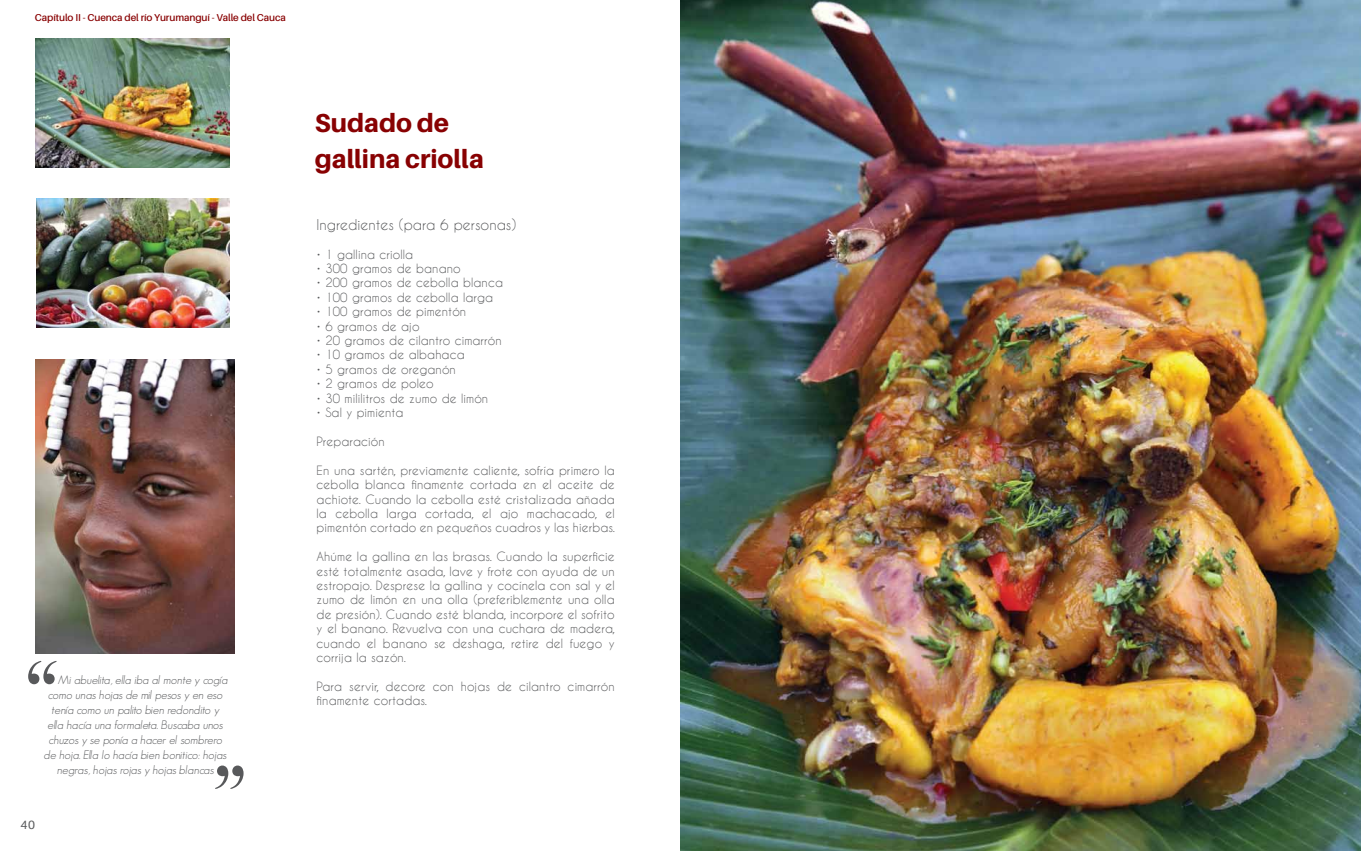
<style>
.page{position:relative;width:1361px;height:851px;background:#fff}
.page>*{position:absolute;margin:0;border:0;box-sizing:border-box;transform-origin:0 0}
.t1{font:800 26px/36px "Aileron";color:#880102}
.t2{font:14px "Caviar Dreams";color:#58595b}
.t3{font:12px/14.4px "Caviar Dreams";letter-spacing:.01em;color:#58595b;text-align:justify}
.t4{font:italic 300 12px "Geosans";color:#58595b}
.t5{font:12px "Aileron";color:#58595b}
.t6{font:600 10px "Aileron";letter-spacing:-.01em;color:#880102}
</style>
<div class="page">
<img style="left:37px;top:198px;width:193px;height:130px">
<img style="left:35px;top:360px;width:199px;height:293px">
<img style="left:36px;top:39px;width:194px;height:129px">
<svg style="left:28px;top:661px;width:29px;height:23px"></svg>
<svg style="left:215px;top:765px;width:28px;height:23px"></svg>
<img style="left:680px;top:0;width:681px;height:850px">
<p class="t6" style="left:35px;top:12px;width:252px">Capítulo II - Cuenca del río Yurumanguí - Valle del Cauca</p>
<p class="t4" style="left:58px;top:672px;width:171px">Mi abuelita, ella iba al monte y cogía</p>
<p class="t4" style="left:48px;top:687px;width:176px">como unas hojas de mil pesos y en eso</p>
<p class="t4" style="left:52px;top:702px;width:169px">tenía como un palito bien redondito y</p>
<p class="t4" style="left:48px;top:717px;width:177px">ella hacía una formaleta. Buscaba unos</p>
<p class="t4" style="left:49px;top:732px;width:175px">chuzos y se ponía a hacer el sombrero</p>
<p class="t4" style="left:44px;top:747px;width:184px">de hoja. Ella lo hacía bien bonitico: hojas</p>
<p class="t4" style="left:57px;top:762px;width:158px">negras, hojas rojas y hojas blancas</p>
<p class="t5" style="left:20px;top:818px;width:16px">40</p>
<h1 class="t1" style="left:315px;top:105px;width:171px">Sudado de gallina criolla</h1>
<p class="t2" style="left:317px;top:216px;width:201px">Ingredientes (para 6 personas)</p>
<p class="t3" style="left:317px;top:246px;width:98px">• 1 gallina criolla</p>
<p class="t3" style="left:317px;top:261px;width:146px">• 300 gramos de banano</p>
<p class="t3" style="left:317px;top:275px;width:188px">• 200 gramos de cebolla blanca</p>
<p class="t3" style="left:317px;top:290px;width:178px">• 100 gramos de cebolla larga</p>
<p class="t3" style="left:317px;top:304px;width:151px">• 100 gramos de pimentón</p>
<p class="t3" style="left:317px;top:318px;width:104px">• 6 gramos de ajo</p>
<p class="t3" style="left:317px;top:333px;width:187px">• 20 gramos de cilantro cimarrón</p>
<p class="t3" style="left:317px;top:347px;width:150px">• 10 gramos de albahaca</p>
<p class="t3" style="left:317px;top:362px;width:141px">• 5 gramos de oreganón</p>
<p class="t3" style="left:317px;top:376px;width:119px">• 2 gramos de poleo</p>
<p class="t3" style="left:317px;top:390px;width:173px">• 30 mililitros de zumo de limón</p>
<p class="t3" style="left:317px;top:405px;width:88px">• Sal y pimienta</p>
<p class="t3" style="left:317px;top:434px;width:70px">Preparación</p>
<p class="t3" style="left:317px;top:462px;width:300px">En una sartén, previamente caliente, sofría primero la cebolla blanca finamente cortada en el aceite de achiote. Cuando la cebolla esté cristalizada añada la cebolla larga cortada, el ajo machacado, el pimentón cortado en pequeños cuadros y las hierbas.</p>
<p class="t3" style="left:317px;top:549px;width:300px">Ahúme la gallina en las brasas. Cuando la superficie esté totalmente asada, lave y frote con ayuda de un estropajo. Desprese la gallina y cocínela con sal y el zumo de limón en una olla (preferiblemente una olla de presión). Cuando esté blanda, incorpore el sofrito y el banano. Revuelva con una cuchara de madera, cuando el banano se deshaga, retire del fuego y corrija la sazón.</p>
<p class="t3" style="left:317px;top:678px;width:300px">Para servir, decore con hojas de cilantro cimarrón finamente cortadas.</p>
</div>
